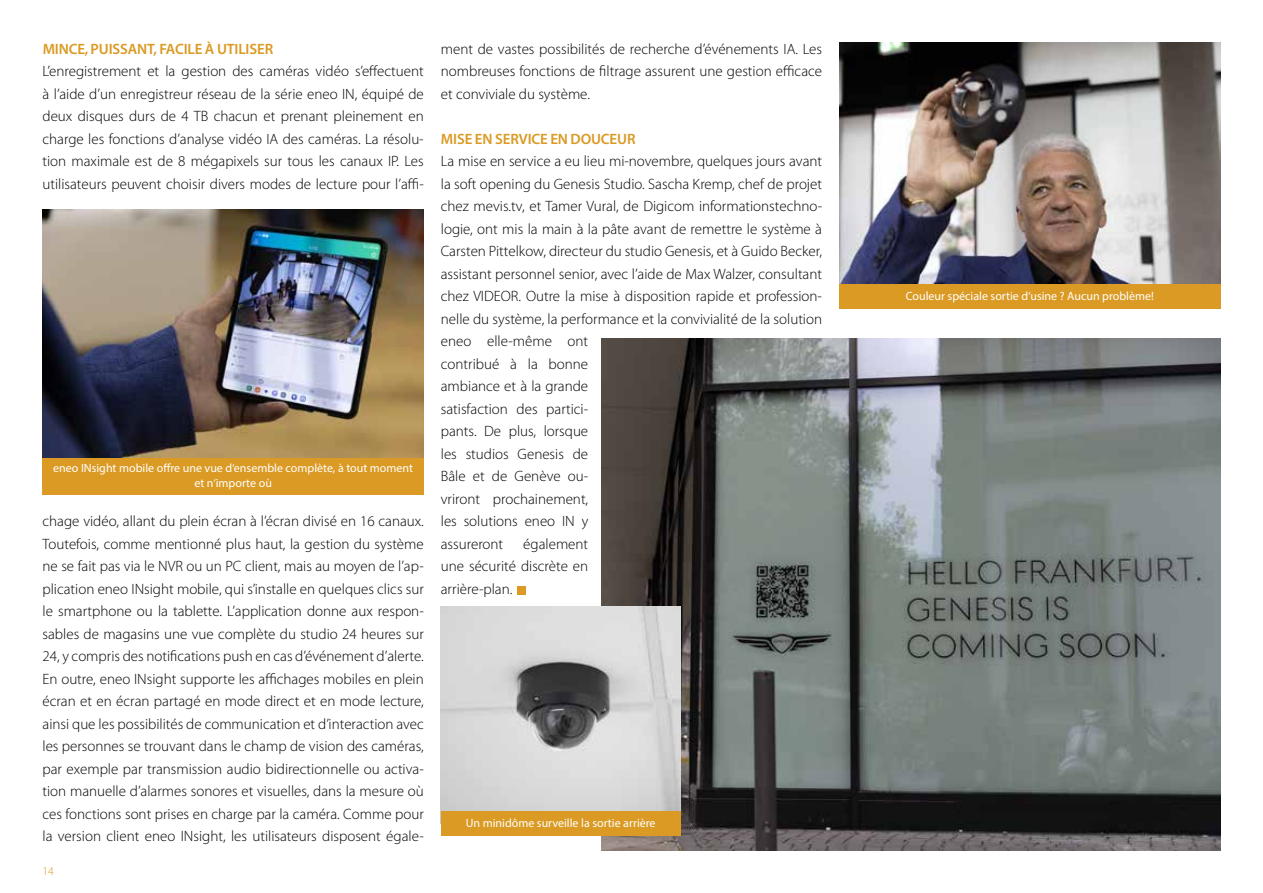
<style>
.page{position:relative;width:1263px;height:893px;background:#fff}
.page>*{position:absolute;margin:0;border:0;box-sizing:border-box;transform-origin:0 0}
.t1{font:300 15px/22.5px "Myriad Pro";color:#000;text-align:justify}
.t2{font:600 15px "Myriad Pro";letter-spacing:-.01em;color:#da9a23}
.t3{font:12px/14.4px "Myriad Pro";color:#fff;text-align:center}
.t4{font:300 12px "Myriad Pro";color:#da9a23}
</style>
<div class="page">
<img style="left:601px;top:339px;width:619px;height:511px">
<img style="left:839px;top:43px;width:381px;height:242px">
<div style="left:517px;top:586px;width:9px;height:9px;background:#da9a23"></div>
<img style="left:43px;top:209px;width:381px;height:249px">
<div style="left:43px;top:458px;width:381px;height:37px;background:#da9a23"></div>
<img style="left:441px;top:607px;width:239px;height:204px">
<div style="left:441px;top:811px;width:239px;height:25px;background:#da9a23"></div>
<div style="left:839px;top:285px;width:381px;height:24px;background:#da9a23"></div>
<p class="t2" style="left:43px;top:39px;width:232px">MINCE, PUISSANT, FACILE À UTILISER</p>
<p class="t1" style="left:43px;top:60px;width:383px">L’enregistrement et la gestion des caméras vidéo s’effectuent à l’aide d’un enregistreur réseau de la série eneo IN, équipé de deux disques durs de 4 TB chacun et prenant pleinement en charge les fonctions d’analyse vidéo IA des caméras. La résolu&shy;tion maximale est de 8 mégapixels sur tous les canaux IP. Les utilisateurs peuvent choisir divers modes de lecture pour l’affi-</p>
<p class="t3" style="left:53px;top:461px;width:361px">eneo INsight mobile offre une vue d‘ensemble complète, à tout moment et n‘importe où</p>
<p class="t1" style="left:43px;top:510px;width:383px">chage vidéo, allant du plein écran à l’écran divisé en 16 canaux.<br>Toutefois, comme mentionné plus haut, la gestion du système ne se fait pas via le NVR ou un PC client, mais au moyen de l’ap&shy;plication eneo INsight mobile, qui s’installe en quelques clics sur le smartphone ou la tablette. L’application donne aux respon&shy;sables de magasins une vue complète du studio 24 heures sur 24, y compris des notifications push en cas d’événement d’alerte.<br>En outre, eneo INsight supporte les affichages mobiles en plein écran et en écran partagé en mode direct et en mode lecture, ainsi que les possibilités de communication et d’interaction avec les personnes se trouvant dans le champ de vision des caméras, par exemple par transmission audio bidirectionnelle ou activa&shy;tion manuelle d’alarmes sonores et visuelles, dans la mesure où ces fonctions sont prises en charge par la caméra. Comme pour la version client eneo INsight, les utilisateurs disposent égale-</p>
<p class="t4" style="left:43px;top:865px;width:13px">14</p>
<p class="t1" style="left:441px;top:38px;width:383px">ment de vastes possibilités de recherche d’événements IA. Les nombreuses fonctions de filtrage assurent une gestion efficace et conviviale du système.</p>
<p class="t2" style="left:441px;top:129px;width:196px">MISE EN SERVICE EN DOUCEUR</p>
<p class="t1" style="left:441px;top:150px;width:383px;text-align:left">La mise en service a eu lieu mi-novembre, quelques jours avant la soft opening du Genesis Studio. Sascha Kremp, chef de projet chez mevis.tv, et Tamer Vural, de Digicom informationstechno&shy;logie, ont mis la main à la pâte avant de remettre le système à Carsten Pittelkow, directeur du studio Genesis, et à Guido Becker, assistant personnel senior, avec l’aide de Max Walzer, consultant chez VIDEOR. Outre la mise à disposition rapide et profession&shy;nelle du système, la performance et la convivialité de la solution eneo elle-même ont<br>contribué à la bonne<br>ambiance et à la grande<br>satisfaction des partici-<br>pants. De plus, lorsque<br>les studios Genesis de<br>Bâle et de Genève ou-<br>vriront prochainement,<br>les solutions eneo IN y<br>assureront</p>
<p class="t1" style="left:441px;top:533px;width:149px;text-indent:82px">également une sécurité discrète en arrière-plan.</p>
<p class="t3" style="left:466px;top:816px;width:191px">Un minidôme surveille la sortie arrière</p>
<p class="t3" style="left:906px;top:289px;width:250px">Couleur spéciale sortie d‘usine ? Aucun problème!</p>
</div>
